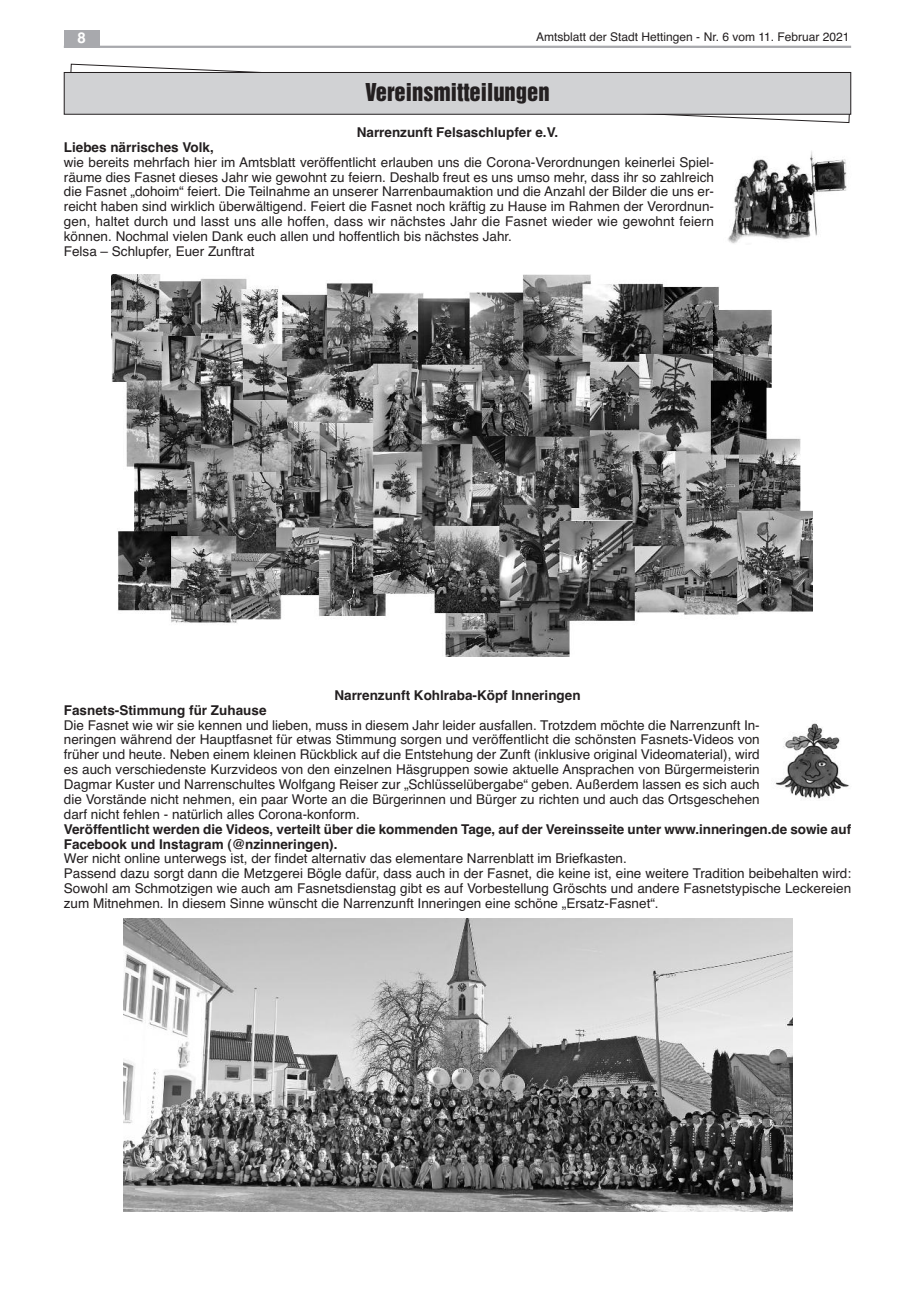
<style>
.page{position:relative;width:915px;height:1297px;background:#fff}
.page>*{position:absolute;margin:0;border:0;box-sizing:border-box;transform-origin:0 0}
.t1{font:22.5px "Helvetica Inserat";color:#231f20}
.t2{font:700 15px "Helvetica";color:#fff}
.t3{font:13.5px/14.9px "Helvetica";color:#231f20}
.t4{font:700 13.5px/14.9px "Helvetica";color:#231f20}
.t5{font:12px "Helvetica";color:#231f20}
</style>
<div class="page">
<hr style="left:64px;top:46px;width:786px;height:2px;background:#a8a9ad">
<div style="left:64px;top:30px;width:35px;height:17px;background:#a8a9ad"></div>
<svg style="left:70px;top:63px;width:780px;height:60px"></svg>
<div style="left:64px;top:72px;width:786px;height:42px;background:#d1d2d4"></div>
<div style="left:64px;top:72px;width:786px;height:43px;border:1px solid #231f20"></div>
<img style="left:728px;top:151px;width:119px;height:93px">
<img style="left:111px;top:275px;width:701px;height:381px">
<img style="left:775px;top:723px;width:74px;height:76px">
<img style="left:124px;top:918px;width:668px;height:294px">
<p class="t2" style="left:77px;top:29px;width:10px">8</p>
<p class="t5" style="left:536px;top:30px;width:315px">Amtsblatt der Stadt Hettingen - Nr. 6 vom 11. Februar 2021</p>
<h1 class="t1" style="left:365px;top:83px;width:186px">Vereinsmitteilungen</h1>
<p class="t4" style="left:356px;top:125px;width:203px">Narrenzunft Felsaschlupfer e.V.</p>
<p class="t4" style="left:64px;top:140px;width:151px">Liebes närrisches Volk,</p>
<p class="t3" style="left:64px;top:155px;width:651px">wie bereits mehrfach hier im Amtsblatt veröffentlicht erlauben uns die Corona-Verordnungen keinerlei Spiel&shy;räume dies Fasnet dieses Jahr wie gewohnt zu feiern. Deshalb freut es uns umso mehr, dass ihr so zahlreich die Fasnet „dohoim“ feiert. Die Teilnahme an unserer Narrenbaumaktion und die Anzahl der Bilder die uns er&shy;reicht haben sind wirklich überwältigend. Feiert die Fasnet noch kräftig zu Hause im Rahmen der Verordnun&shy;gen, haltet durch und lasst uns alle hoffen, dass wir nächstes Jahr die Fasnet wieder wie gewohnt feiern können. Nochmal vielen Dank euch allen und hoffentlich bis nächstes Jahr.<br>Felsa – Schlupfer, Euer Zunftrat</p>
<p class="t4" style="left:334px;top:688px;width:248px">Narrenzunft Kohlraba-Köpf Inneringen</p>
<p class="t4" style="left:64px;top:702px;width:204px">Fasnets-Stimmung für Zuhause</p>
<p class="t3" style="left:64px;top:717px;width:697px;text-align:justify">Die Fasnet wie wir sie kennen und lieben, muss in diesem Jahr leider ausfallen. Trotzdem möchte die Narrenzunft In&shy;neringen während der Hauptfasnet für etwas Stimmung sorgen und veröffentlicht die schönsten Fasnets-Videos von früher und heute. Neben einem kleinen Rückblick auf die Entstehung der Zunft (inklusive original Videomaterial), wird es auch verschiedenste Kurzvideos von den einzelnen Häsgruppen sowie aktuelle Ansprachen von Bürgermeisterin Dagmar Kuster und Narrenschultes Wolfgang Reiser zur „Schlüsselübergabe“ geben. Außerdem lassen es sich auch die Vorstände nicht nehmen, ein paar Worte an die Bürgerinnen und Bürger zu richten und auch das Ortsgeschehen darf nicht fehlen - natürlich alles Corona-konform.</p>
<p class="t4" style="left:64px;top:822px;width:788px">Veröffentlicht werden die Videos, verteilt über die kommenden Tage, auf der Vereinsseite unter www.inneringen.de sowie auf<br>Facebook und Instagram (@nzinneringen).</p>
<p class="t3" style="left:64px;top:851px;width:788px">Wer nicht online unterwegs ist, der findet alternativ das elementare Narrenblatt im Briefkasten.<br>Passend dazu sorgt dann die Metzgerei Bögle dafür, dass auch in der Fasnet, die keine ist, eine weitere Tradition beibehalten wird:<br>Sowohl am Schmotzigen wie auch am Fasnetsdienstag gibt es auf Vorbestellung Gröschts und andere Fasnetstypische Leckereien zum Mitnehmen. In diesem Sinne wünscht die Narrenzunft Inneringen eine schöne „Ersatz-Fasnet“.</p>
</div>
